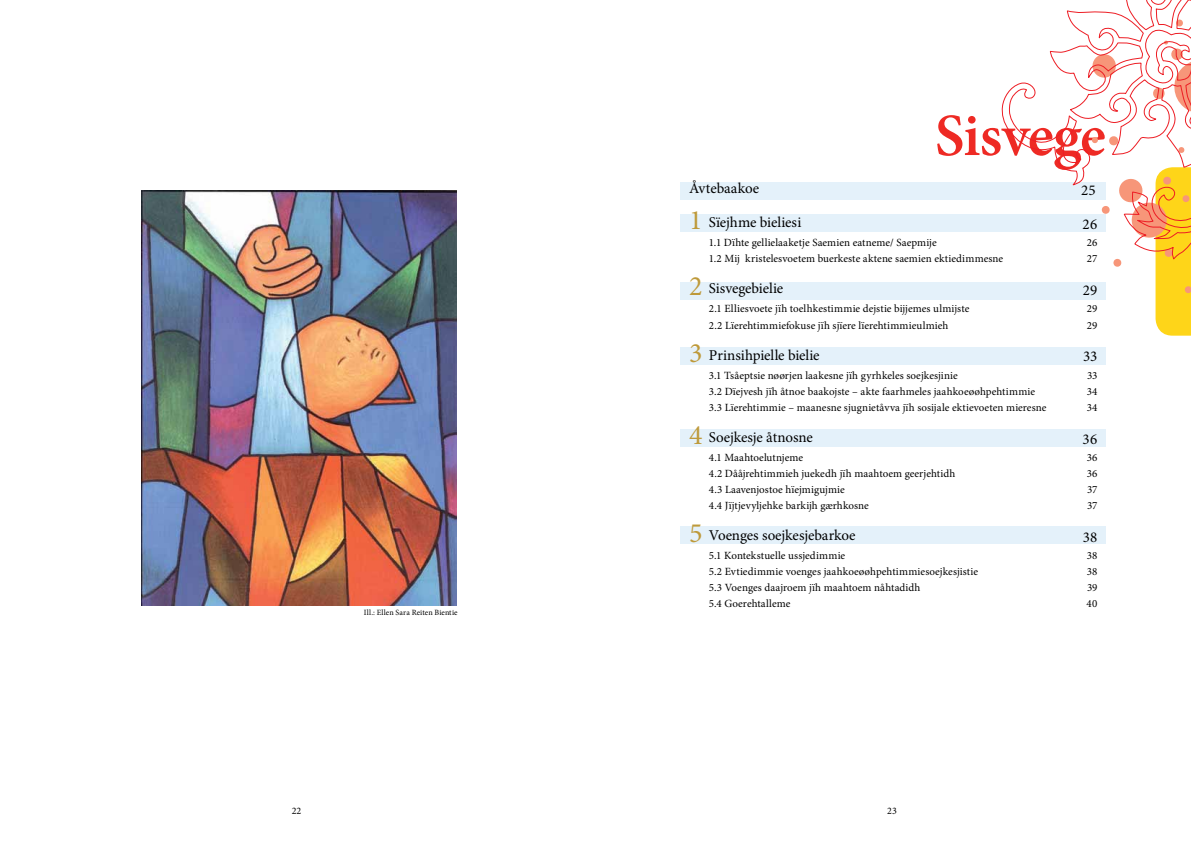
<style>
.page{position:relative;width:1191px;height:842px;background:#fff}
.page>*{position:absolute;margin:0;border:0;box-sizing:border-box;transform-origin:0 0}
.t1{font:600 60px "Minion Pro";letter-spacing:-.02em;color:#ee2a24}
.t2{font:15px "Minion Pro";letter-spacing:-.005em;color:#000}
.t3{font:11px "Minion Pro";letter-spacing:.005em;color:#000}
.t4{font:10px "Minion Pro";color:#000}
.t5{font:8px "Minion Pro";letter-spacing:.01em;color:#000}
.s1{font-size:28px;color:#be9a3b}
</style>
<div class="page">
<div style="left:680px;top:182px;width:426px;height:17px;background:#e4f1fa"></div>
<div style="left:680px;top:215px;width:426px;height:17px;background:#e4f1fa"></div>
<div style="left:680px;top:282px;width:426px;height:17px;background:#e4f1fa"></div>
<div style="left:680px;top:347px;width:426px;height:17px;background:#e4f1fa"></div>
<div style="left:680px;top:430px;width:426px;height:17px;background:#e4f1fa"></div>
<div style="left:680px;top:527px;width:426px;height:17px;background:#e4f1fa"></div>
<svg style="left:1101px;top:259px;width:90px;height:77px"></svg>
<svg style="left:1001px;top:0;width:190px;height:259px"></svg>
<img style="left:142px;top:191px;width:314px;height:414px">
<p class="t1" style="left:935px;top:94px;width:172px">Sisvege</p>
<p class="t5" style="left:364px;top:607px;width:95px">Ill.: Ellen Sara Reiten Bientie</p>
<p class="t2" style="left:689px;top:179px;width:72px">Åvtebaakoe</p>
<p class="t2" style="left:1081px;top:181px;width:16px">25</p>
<p class="t2" style="left:689px;top:213px;width:114px"><span class="s1">1</span> Sïejhme bieliesi</p>
<p class="t2" style="left:1082px;top:215px;width:16px">26</p>
<p class="t3" style="left:709px;top:236px;width:229px">1.1 Dïhte gellielaaketje Saemien eatneme/ Saepmije</p>
<p class="t3" style="left:1086px;top:236px;width:12px">26</p>
<p class="t3" style="left:709px;top:252px;width:296px">1.2 Mij kristelesvoetem buerkeste aktene saemien ektiedimmesne</p>
<p class="t3" style="left:1087px;top:252px;width:12px">27</p>
<p class="t2" style="left:689px;top:279px;width:96px"><span class="s1">2</span> Sisvegebielie</p>
<p class="t2" style="left:1082px;top:281px;width:16px">29</p>
<p class="t3" style="left:709px;top:302px;width:262px">2.1 Elliesvoete jïh toelhkestimmie dejstie bijjemes ulmijste</p>
<p class="t3" style="left:1087px;top:302px;width:12px">29</p>
<p class="t3" style="left:709px;top:318px;width:241px">2.2 Lïerehtimmiefokuse jïh sjïere lïerehtimmieulmieh</p>
<p class="t3" style="left:1087px;top:318px;width:12px">29</p>
<p class="t2" style="left:689px;top:345px;width:132px"><span class="s1">3</span> Prinsihpielle bielie</p>
<p class="t2" style="left:1083px;top:347px;width:16px">33</p>
<p class="t3" style="left:709px;top:368px;width:250px">3.1 Tsåeptsie nøørjen laakesne jïh gyrhkeles soejkesjinie</p>
<p class="t3" style="left:1087px;top:368px;width:12px">33</p>
<p class="t3" style="left:709px;top:384px;width:328px">3.2 Dïejvesh jïh åtnoe baakojste – akte faarhmeles jaahkoeøøhpehtimmie</p>
<p class="t3" style="left:1086px;top:384px;width:12px">34</p>
<p class="t3" style="left:709px;top:400px;width:339px">3.3 Lïerehtimmie – maanesne sjugnietåvva jïh sosijale ektievoeten mieresne</p>
<p class="t3" style="left:1086px;top:400px;width:12px">34</p>
<p class="t2" style="left:689px;top:427px;width:125px"><span class="s1">4</span> Soejkesje åtnosne</p>
<p class="t2" style="left:1082px;top:429px;width:16px">36</p>
<p class="t3" style="left:709px;top:450px;width:96px">4.1 Maahtoelutnjeme</p>
<p class="t3" style="left:1086px;top:450px;width:12px">36</p>
<p class="t3" style="left:709px;top:466px;width:248px">4.2 Dååjrehtimmieh juekedh jïh maahtoem geerjehtidh</p>
<p class="t3" style="left:1086px;top:466px;width:12px">36</p>
<p class="t3" style="left:709px;top:482px;width:137px">4.3 Laavenjostoe hïejmigujmie</p>
<p class="t3" style="left:1087px;top:482px;width:12px">37</p>
<p class="t3" style="left:709px;top:498px;width:161px">4.4 Jïjtjevyljehke barkijh gærhkosne</p>
<p class="t3" style="left:1087px;top:498px;width:12px">37</p>
<p class="t2" style="left:689px;top:525px;width:168px"><span class="s1">5</span> Voenges soejkesjebarkoe</p>
<p class="t2" style="left:1082px;top:527px;width:16px">38</p>
<p class="t3" style="left:709px;top:548px;width:138px">5.1 Kontekstuelle ussjedimmie</p>
<p class="t3" style="left:1086px;top:548px;width:12px">38</p>
<p class="t3" style="left:709px;top:564px;width:271px">5.2 Evtiedimmie voenges jaahkoeøøhpehtimmiesoejkesjistie</p>
<p class="t3" style="left:1086px;top:564px;width:12px">38</p>
<p class="t3" style="left:709px;top:580px;width:213px">5.3 Voenges daajroem jïh maahtoem nåhtadidh</p>
<p class="t3" style="left:1087px;top:580px;width:12px">39</p>
<p class="t3" style="left:709px;top:596px;width:83px">5.4 Goerehtalleme</p>
<p class="t3" style="left:1086px;top:596px;width:12px">40</p>
<p class="t4" style="left:292px;top:804px;width:11px">22</p>
<p class="t4" style="left:887px;top:804px;width:11px">23</p>
</div>
